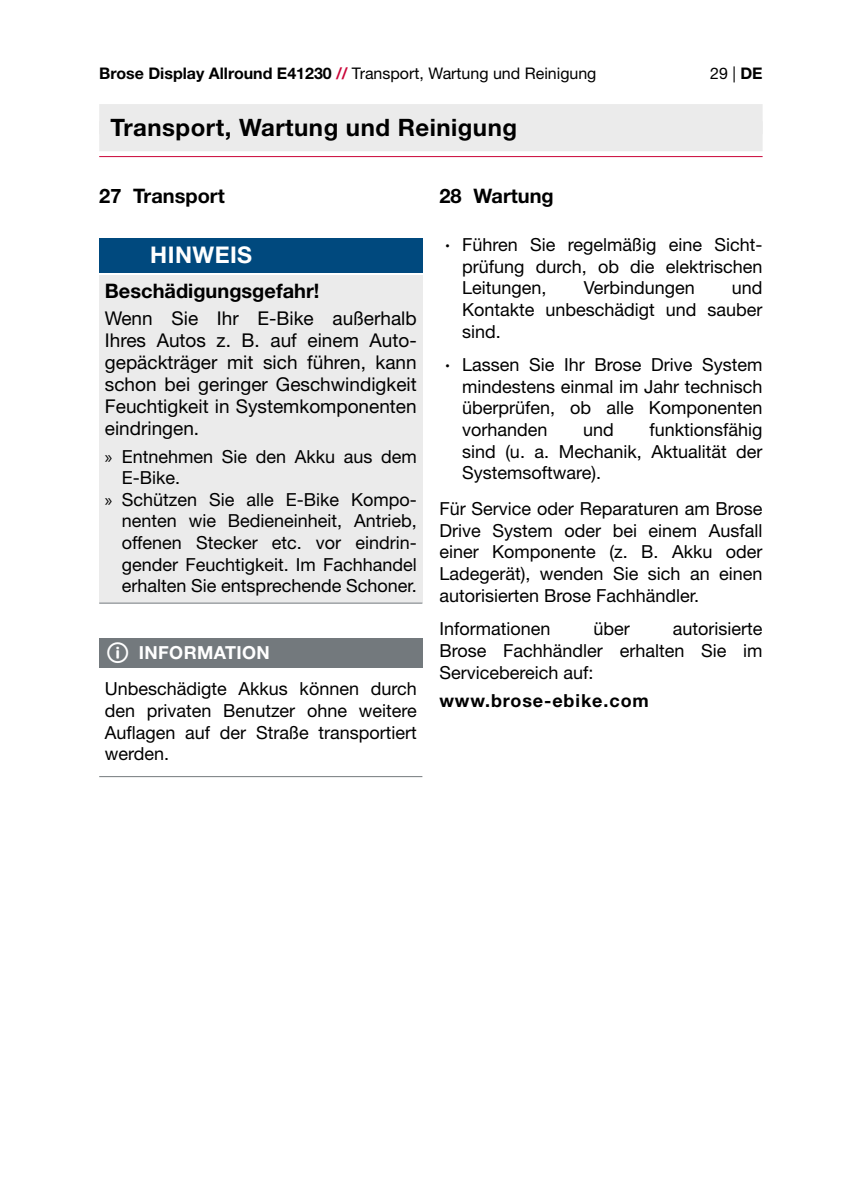
<style>
.page{position:relative;width:842px;height:1191px;background:#fff}
.page>*{position:absolute;margin:0;border:0;box-sizing:border-box;transform-origin:0 0}
.t1{font:700 24px "Helvetica Neue LT Pro";letter-spacing:.02em;color:#000}
.t2{font:700 23px "Helvetica Neue LT Std";letter-spacing:.02em;color:#fff}
.t3{font:700 20px "Helvetica Neue LT Pro";color:#000}
.t4{font:19px/22px "Helvetica Neue LT Pro";color:#000;text-align:justify}
.t5{font:18px/21.6px "Helvetica Neue LT Pro";color:#000;text-align:justify}
.t6{font:700 18px "Helvetica Neue LT Pro";letter-spacing:.05em;color:#000}
.t7{font:700 18px "Helvetica Neue LT Std";letter-spacing:.02em;color:#fff}
.t8{font:16px "Helvetica Neue LT Std";color:#000}
.s1{font-weight:700}
.s2{font-weight:700;color:#ca0538}
.s3{font-family:"Myriad Pro"}
.s4{font-family:"Helvetica Neue LT Std";font-weight:700}
</style>
<div class="page">
<div style="left:99px;top:121px;width:664px;height:30px;background:#ebebeb"></div>
<div style="left:99px;top:104px;width:664px;height:30px;background:#ebebeb"></div>
<hr style="left:99px;top:156px;width:664px;height:1px;background:#ca0538">
<div style="left:99px;top:238px;width:323px;height:34px;background:#00497e"></div>
<div style="left:99px;top:275px;width:323px;height:40px;background:#ebebeb"></div>
<div style="left:99px;top:300px;width:323px;height:152px;background:#ebebeb"></div>
<div style="left:99px;top:444px;width:323px;height:159px;background:#ebebeb"></div>
<hr style="left:99px;top:603px;width:323px;height:1px;background:#73797d">
<div style="left:99px;top:638px;width:323px;height:29px;background:#73797d"></div>
<hr style="left:99px;top:776px;width:323px;height:1px;background:#73797d">
<p class="t8" style="left:99px;top:64px;width:499px"><span class="s1">Brose Display Allround E41230</span> <span class="s2">//</span> Transport, Wartung und Reinigung</p>
<p class="t8" style="left:710px;top:64px;width:54px">29 | <span class="s1">DE</span></p>
<h1 class="t1" style="left:111px;top:113px;width:408px">Transport, Wartung und Reinigung</h1>
<p class="t3" style="left:99px;top:184px;width:127px">27 Transport</p>
<p class="t2" style="left:150px;top:241px;width:103px">HINWEIS</p>
<p class="t3" style="left:105px;top:278px;width:216px">Beschädigungsgefahr!</p>
<p class="t4" style="left:105px;top:307px;width:313px">Wenn Sie Ihr E-Bike außerhalb Ihres Autos z. B. auf einem Auto&shy;gepäckträger mit sich führen, kann schon bei geringer Geschwindigkeit Feuchtigkeit in Systemkomponenten eindringen.</p>
<p class="t5" style="left:105px;top:445px;width:313px"><span class="s3">»</span> Entnehmen Sie den Akku aus dem</p>
<p class="t5" style="left:122px;top:467px;width:60px">E-Bike.</p>
<p class="t5" style="left:105px;top:488px;width:313px"><span class="s3">»</span> Schützen Sie alle E-Bike Kompo-</p>
<p class="t5" style="left:122px;top:510px;width:296px">nenten wie Bedieneinheit, Antrieb,</p>
<p class="t5" style="left:122px;top:531px;width:296px">offenen Stecker etc. vor eindrin-</p>
<p class="t5" style="left:122px;top:553px;width:296px">gender Feuchtigkeit. Im Fachhandel</p>
<p class="t5" style="left:122px;top:575px;width:296px">erhalten Sie entsprechende Schoner.</p>
<p class="t7" style="left:139px;top:642px;width:132px">INFORMATION</p>
<p class="t5" style="left:105px;top:678px;width:313px">Unbeschädigte Akkus können durch den privaten Benutzer ohne weitere Auflagen auf der Straße transportiert werden.</p>
<p class="t3" style="left:439px;top:184px;width:116px">28 Wartung</p>
<p class="t5" style="left:462px;top:234px;width:302px;text-indent:-17px"><span class="s4">∙</span> Führen Sie regelmäßig eine Sicht&shy;prüfung durch, ob die elektrischen Leitungen,</p>
<p class="t5" style="left:462px;top:277px;width:302px;text-indent:270px">und Kontakte unbeschädigt und sauber sind.</p>
<p class="t5" style="left:462px;top:354px;width:302px;text-indent:-17px"><span class="s4">∙</span> Lassen Sie Ihr Brose Drive System mindestens einmal im Jahr technisch überprüfen, ob alle Komponenten vorhanden</p>
<p class="t5" style="left:584px;top:277px;width:113px">Verbindungen</p>
<p class="t5" style="left:462px;top:418px;width:302px;text-indent:187px">funktionsfähig sind (u. a. Mechanik, Aktualität der Systemsoftware).</p>
<p class="t5" style="left:439px;top:498px;width:325px">Für Service oder Reparaturen am Brose Drive System oder bei einem Ausfall einer Komponente (z. B. Akku oder Ladegerät), wenden Sie sich an einen autorisierten Brose Fachhändler.</p>
<p class="t5" style="left:439px;top:618px;width:113px">Informationen</p>
<p class="t5" style="left:593px;top:618px;width:38px">über</p>
<p class="t5" style="left:583px;top:418px;width:32px">und</p>
<p class="t5" style="left:439px;top:618px;width:325px;text-indent:233px">autorisierte Brose Fachhändler erhalten Sie im Servicebereich auf:</p>
<p class="t6" style="left:439px;top:690px;width:211px">www.brose-ebike.com</p>
</div>
